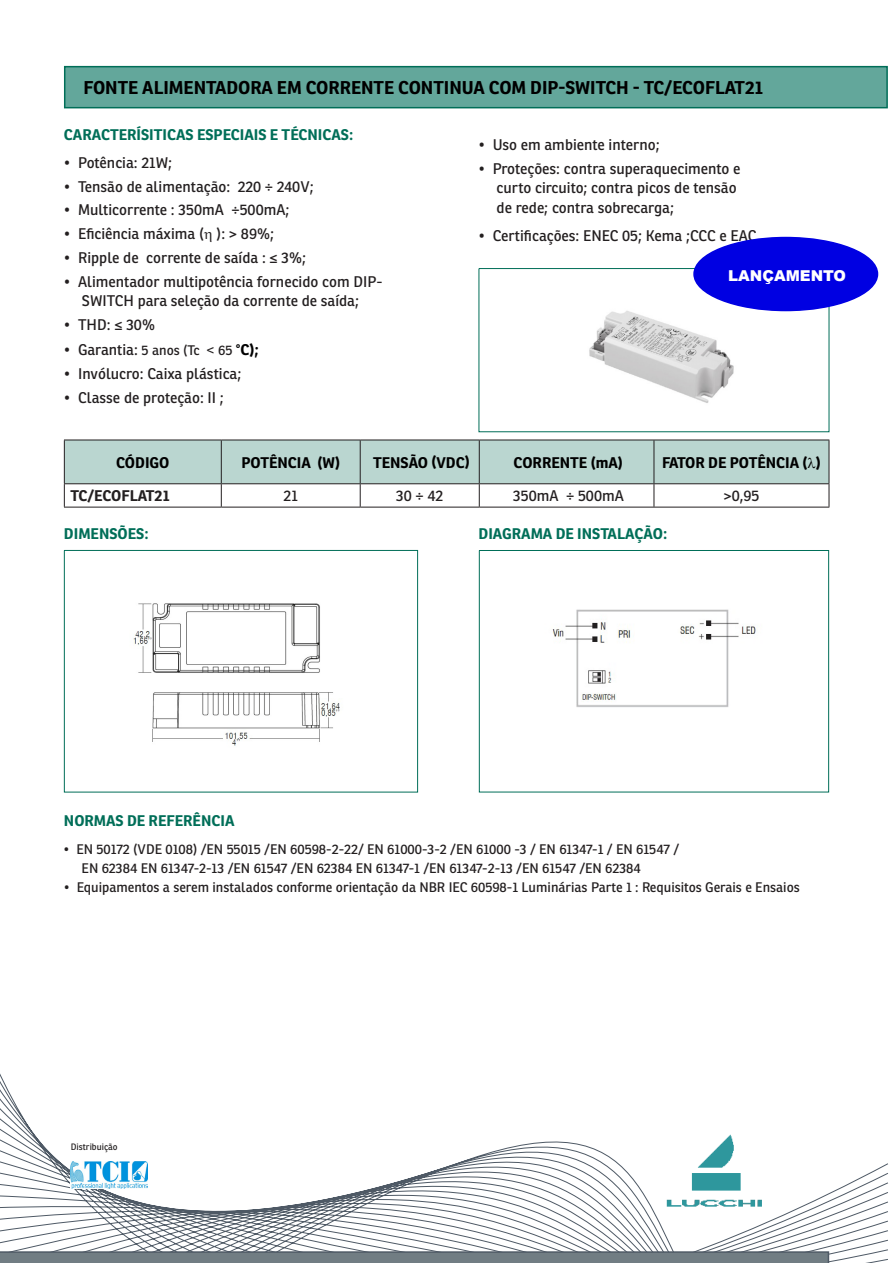
<style>
.page{position:relative;width:893px;height:1263px;background:#fff}
.page>*{position:absolute;margin:0;border:0;box-sizing:border-box;transform-origin:0 0}
.Textos{font:700 18px "Ronnia";color:#000}
.Textos-2{font:15px/19.5px "Ronnia";color:#231f20;text-align:center}
.Textos-3{font:700 15px "Ronnia";color:#006e58}
.t1{font:700 15px "Ronnia";color:#000}
.t2{font:700 15px "Ronnia";color:#231f20}
.t3{font:900 15px "Arial";color:#fff}
.t4{font:13.5px/19.5px "Ronnia";color:#231f20}
.t5{font:9px "Ronnia";color:#231f20}
.s1{font-size:13.5px}
.s2{font-family:"Arial";font-size:13.5px}
.s3{font-weight:700;color:#000}
</style>
<div class="page">
<svg style="left:0;top:1073px;width:888px;height:190px"></svg>
<svg style="left:0;top:1251px;width:829px;height:12px;background:#6f7a81"></svg>
<img style="left:663px;top:1131px;width:102px;height:80px">
<img style="left:589px;top:285px;width:160px;height:118px">
<div style="left:64px;top:66px;width:824px;height:42px;background:#63a79b;border:2px solid #006e58"></div>
<hr style="left:64px;top:507px;width:157px;height:1px;background:#231f20">
<hr style="left:221px;top:507px;width:139px;height:1px;background:#231f20">
<hr style="left:360px;top:507px;width:119px;height:1px;background:#231f20">
<hr style="left:479px;top:507px;width:175px;height:1px;background:#231f20">
<hr style="left:654px;top:507px;width:175px;height:1px;background:#231f20">
<img style="left:71px;top:1162px;width:76px;height:26px">
<img style="left:552px;top:609px;width:204px;height:98px">
<div style="left:479px;top:550px;width:350px;height:242px;border:1px solid #006e58"></div>
<img style="left:133px;top:603px;width:207px;height:143px">
<div style="left:64px;top:550px;width:354px;height:242px;border:1px solid #006e58"></div>
<div style="left:694px;top:238px;width:183px;height:72px;background:#0000e2;border-radius:50%"></div>
<div style="left:693px;top:237px;width:185px;height:74px;border:2px solid #0000e2;border-radius:50%"></div>
<svg style="left:64px;top:440px;width:766px;height:67px"></svg>
<p class="Textos" style="left:83px;top:76px;width:681px">FONTE ALIMENTADORA EM CORRENTE CONTINUA COM DIP-SWITCH - TC/ECOFLAT21</p>
<p class="Textos-3" style="left:64px;top:125px;width:291px">CARACTERÍSITICAS ESPECIAIS E TÉCNICAS:</p>
<p class="Textos-2" style="left:64px;top:153px;width:110px">• Potência: 21W;</p>
<p class="Textos-2" style="left:64px;top:177px;width:251px">• Tensão de alimentação: 220 ÷ 240V;</p>
<p class="Textos-2" style="left:64px;top:200px;width:227px">• Multicorrente : 350mA ÷500mA;</p>
<p class="Textos-2" style="left:64px;top:224px;width:212px">• Eficiência máxima ( ): &gt; 89%;</p>
<p class="Textos-2" style="left:64px;top:248px;width:244px">• Ripple de corrente de saída : ≤ 3%;</p>
<p class="Textos-2" style="left:64px;top:272px;width:320px">• Alimentador multipotência fornecido com DIP-<br>SWITCH para seleção da corrente de saída;</p>
<p class="Textos-2" style="left:64px;top:315px;width:93px">• THD: ≤ 30%</p>
<p class="Textos-2" style="left:64px;top:340px;width:196px">• Garantia: <span class="s1">5 anos (Tc</span> <span class="s2">˂</span> <span class="s1">65</span> <span class="s3">°C);</span></p>
<p class="Textos-2" style="left:64px;top:364px;width:179px">• Invólucro: Caixa plástica;</p>
<p class="Textos-2" style="left:64px;top:388px;width:161px">• Classe de proteção: II ;</p>
<p class="Textos-2" style="left:479px;top:135px;width:183px">• Uso em ambiente interno;</p>
<p class="Textos-2" style="left:497px;top:158px;width:246px;text-align:left;text-indent:-18px">• Proteções: contra superaquecimento e curto circuito; contra picos de tensão de rede; contra sobrecarga;</p>
<p class="Textos-2" style="left:479px;top:225px;width:279px">• Certificações: ENEC 05; Kema ;CCC e EAC</p>
<p class="t3" style="left:728px;top:265px;width:119px">LANÇAMENTO</p>
<p class="t1" style="left:116px;top:453px;width:55px">CÓDIGO</p>
<p class="t1" style="left:241px;top:453px;width:100px">POTÊNCIA (W)</p>
<p class="t1" style="left:373px;top:453px;width:98px">TENSÃO (VDC)</p>
<p class="t1" style="left:514px;top:453px;width:111px">CORRENTE (mA)</p>
<p class="t1" style="left:662px;top:453px;width:160px">FATOR DE POTÊNCIA ( )</p>
<p class="t2" style="left:70px;top:486px;width:101px">TC/ECOFLAT21</p>
<p class="Textos-2" style="left:284px;top:486px;width:16px">21</p>
<p class="Textos-2" style="left:396px;top:486px;width:49px">30 ÷ 42</p>
<p class="Textos-2" style="left:513px;top:486px;width:112px">350mA ÷ 500mA</p>
<p class="Textos-2" style="left:724px;top:486px;width:37px">&gt;0,95</p>
<p class="Textos-3" style="left:64px;top:524px;width:86px">DIMENSÕES:</p>
<p class="Textos-3" style="left:479px;top:524px;width:190px">DIAGRAMA DE INSTALAÇÃO:</p>
<p class="Textos-3" style="left:64px;top:811px;width:172px">NORMAS DE REFERÊNCIA</p>
<p class="t4" style="left:82px;top:839px;width:599px;text-indent:-18px">• EN 50172 (VDE 0108) /EN 55015 /EN 60598-2-22/ EN 61000-3-2 /EN 61000 -3 / EN 61347-1 / EN 61547 /<br>EN 62384 EN 61347-2-13 /EN 61547 /EN 62384 EN 61347-1 /EN 61347-2-13 /EN 61547 /EN 62384</p>
<p class="t4" style="left:64px;top:877px;width:737px">• Equipamentos a serem instalados conforme orientação da NBR IEC 60598-1 Luminárias Parte 1 : Requisitos Gerais e Ensaios</p>
<p class="t5" style="left:71px;top:1141px;width:48px">Distribuição</p>
</div>
